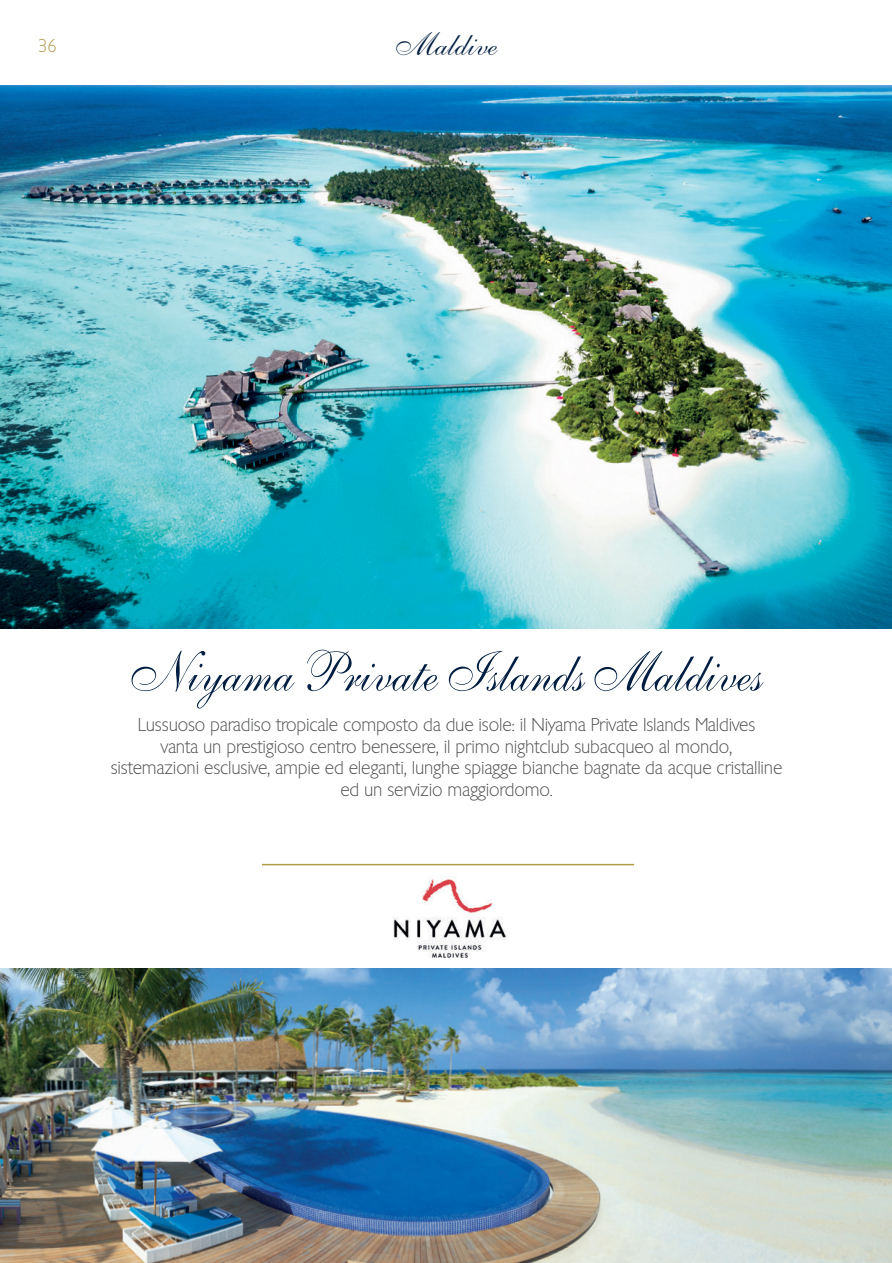
<style>
.page{position:relative;width:892px;height:1263px;background:#fff}
.page>*{position:absolute;margin:0;border:0;box-sizing:border-box;transform-origin:0 0}
.t1{font:57px "Shelley Allegro Script";color:#001e41;scale:.9 1}
.t2{font:33px "Shelley Allegro Script";color:#001e41}
.t3{font:200 18px/21.6px "Chantilly Serial";letter-spacing:-.01em;color:#4b4c4d;text-align:center}
.t4{font:200 18px "Chantilly Serial";color:#b19b4c}
</style>
<div class="page">
<img style="left:0;top:85px;width:892px;height:543px">
<img style="left:0;top:969px;width:892px;height:294px">
<hr style="left:262px;top:864px;width:372px;height:1px;background:#b19b4c">
<img style="left:393px;top:877px;width:116px;height:81px">
<p class="t4" style="left:38px;top:34px;width:20px">36</p>
<h2 class="t2" style="left:396px;top:25px;width:102px">Maldive</h2>
<h1 class="t1" style="left:131px;top:638px;width:703px">Niyama Private Islands Maldives</h1>
<p class="t3" style="left:111px;top:714px;width:673px">Lussuoso paradiso tropicale composto da due isole: il Niyama Private Islands Maldives<br>vanta un prestigioso centro benessere, il primo nightclub subacqueo al mondo,<br>sistemazioni esclusive, ampie ed eleganti, lunghe spiagge bianche bagnate da acque cristalline ed un servizio maggiordomo.</p>
</div>
